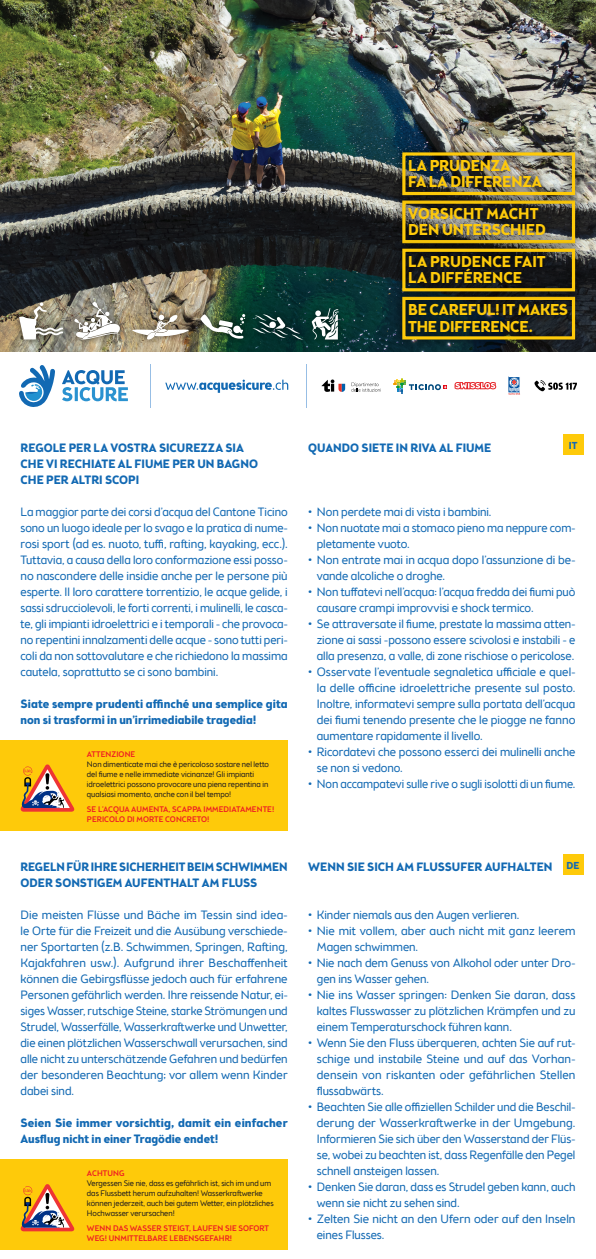
<style>
.page{position:relative;width:596px;height:1259px;background:#fff}
.page>*{position:absolute;margin:0;border:0;box-sizing:border-box;transform-origin:0 0}
.t1{font:700 15.6px/16.7px "Brooklyn Samuels W00 No 5";letter-spacing:-.005em;color:#feca0a}
.t2{font:300 12px/16px "Brooklyn Samuels W00 No 5";color:#1269b3}
.t3{font:700 12px/16px "Brooklyn Samuels W00 No 5";letter-spacing:.005em;color:#1269b3}
.t4{font:700 10px "Brooklyn Samuels W00 No 5";color:#1269b3}
.t5{font:300 8px/10px "Brooklyn Samuels W00 No 5";color:#231f20}
.t6{font:8px/10px "Brooklyn Samuels W00 No 5 Md";letter-spacing:.01em;color:#ee1d23}
.s1{font-family:"Brooklyn Samuels W00 No 5 Md";font-weight:400;color:#ee1d23}
</style>
<div class="page">
<div style="left:0;top:740px;width:287px;height:90px;background:#feca0a"></div>
<div style="left:562px;top:434px;width:21px;height:20px;background:#feca0a"></div>
<svg style="left:21px;top:764px;width:53px;height:47px"></svg>
<div style="left:0;top:1160px;width:287px;height:90px;background:#feca0a"></div>
<div style="left:562px;top:854px;width:21px;height:20px;background:#feca0a"></div>
<svg style="left:21px;top:1184px;width:53px;height:47px"></svg>
<img style="left:0;top:0;width:595px;height:352px">
<div style="left:12px;top:295px;width:333px;height:52px;background:#231f20;opacity:.75"></div>
<svg style="left:19px;top:302px;width:44px;height:37px"></svg>
<svg style="left:200px;top:314px;width:45px;height:25px"></svg>
<svg style="left:132px;top:315px;width:57px;height:25px"></svg>
<svg style="left:74px;top:302px;width:47px;height:38px"></svg>
<svg style="left:311px;top:308px;width:27px;height:31px"></svg>
<svg style="left:252px;top:314px;width:51px;height:25px"></svg>
<svg style="left:62px;top:370px;width:66px;height:31px"></svg>
<svg style="left:19px;top:365px;width:36px;height:42px"></svg>
<hr style="left:151px;top:364px;width:1px;height:44px;background:#97bee5">
<hr style="left:306px;top:364px;width:1px;height:44px;background:#97bee5">
<svg style="left:165px;top:379px;width:123px;height:14px"></svg>
<svg style="left:321px;top:379px;width:24px;height:13px"></svg>
<svg style="left:351px;top:382px;width:30px;height:10px"></svg>
<svg style="left:454px;top:382px;width:42px;height:7px"></svg>
<svg style="left:393px;top:378px;width:54px;height:15px"></svg>
<svg style="left:534px;top:380px;width:42px;height:12px"></svg>
<svg style="left:508px;top:377px;width:11px;height:18px"></svg>
<svg style="left:394px;top:203px;width:189px;height:37px;background:#41413f"></svg>
<div style="left:402px;top:200px;width:172px;height:43px;border:3px solid #feca0a"></div>
<img style="left:394px;top:144px;width:189px;height:59px">
<div style="left:402px;top:152px;width:172px;height:43px;border:3px solid #feca0a"></div>
<svg style="left:394px;top:300px;width:189px;height:48px;background:#131f23"></svg>
<div style="left:402px;top:297px;width:172px;height:42px;border:3px solid #feca0a"></div>
<svg style="left:394px;top:240px;width:189px;height:60px;background:#35301a"></svg>
<div style="left:402px;top:249px;width:172px;height:42px;border:3px solid #feca0a"></div>
<p class="t1" style="left:408px;top:158px;width:135px">LA PRUDENZA<br>FA LA DIFFERENZA</p>
<p class="t1" style="left:408px;top:206px;width:139px">VORSICHT MACHT<br>DEN UNTERSCHIED</p>
<p class="t1" style="left:408px;top:254px;width:139px">LA PRUDENCE FAIT<br>LA DIFFÉRENCE</p>
<p class="t1" style="left:408px;top:302px;width:161px">BE CAREFUL! IT MAKES<br>THE DIFFERENCE.</p>
<p class="t3" style="left:21px;top:440px;width:239px">REGOLE PER LA VOSTRA SICUREZZA SIA<br>CHE VI RECHIATE AL FIUME PER UN BAGNO<br>CHE PER ALTRI SCOPI</p>
<p class="t2" style="left:21px;top:504px;width:268px;text-align:justify">La maggior parte dei corsi d’acqua del Cantone Ticino sono un luogo ideale per lo svago e la pratica di nume&shy;rosi sport (ad es. nuoto, tuffi, rafting, kayaking, ecc.).<br>Tuttavia, a causa della loro conformazione essi posso&shy;no nascondere delle insidie anche per le persone più esperte. Il loro carattere torrentizio, le acque gelide, i sassi sdrucciolevoli, le forti correnti, i mulinelli, le casca&shy;te, gli impianti idroelettrici e i temporali - che provoca&shy;no repentini innalzamenti delle acque - sono tutti peri&shy;coli da non sottovalutare e che richiedono la massima cautela, soprattutto se ci sono bambini.</p>
<p class="t3" style="left:21px;top:696px;width:268px">Siate sempre prudenti affinché una semplice gita non si trasformi in un’irrimediabile tragedia!</p>
<p class="t5" style="left:87px;top:749px;width:183px"><span class="s1">ATTENZIONE<br></span>Non dimenticate mai che è pericoloso sostare nel letto del fiume e nelle immediate vicinanze! Gli impianti idroelettrici possono provocare una piena repentina in qualsiasi momento, anche con il bel tempo!</p>
<p class="t6" style="left:87px;top:804px;width:189px">SE L’ACQUA AUMENTA, SCAPPA IMMEDIATAMENTE!<br>PERICOLO DI MORTE CONCRETO!</p>
<p class="t3" style="left:21px;top:860px;width:268px">REGELN FÜR IHRE SICHERHEIT BEIM SCHWIMMEN<br>ODER SONSTIGEM AUFENTHALT AM FLUSS</p>
<p class="t2" style="left:21px;top:908px;width:268px;text-align:justify">Die meisten Flüsse und Bäche im Tessin sind idea&shy;le Orte für die Freizeit und die Ausübung verschiede&shy;ner Sportarten (z.B. Schwimmen, Springen, Rafting, Kajak fahren usw.). Aufgrund ihrer Beschaffenheit können die Gebirgsflüsse jedoch auch für erfahrene Personen gefährlich werden. Ihre reissende Natur, ei&shy;siges Wasser, rutschige Steine, starke Strömungen und Strudel, Wasserfälle, Wasserkraftwerke und Unwetter, die einen plötzlichen Wasserschwall verursachen, sind alle nicht zu unterschätzende Gefahren und bedürfen der besonderen Beachtung; vor allem wenn Kinder dabei sind.</p>
<p class="t3" style="left:21px;top:1116px;width:268px">Seien Sie immer vorsichtig, damit ein einfacher<br>Ausflug nicht in einer Tragödie endet!</p>
<p class="t5" style="left:87px;top:1169px;width:188px"><span class="s1">ACHTUNG<br></span>Vergessen Sie nie, dass es gefährlich ist, sich im und um das Flussbett herum aufzuhalten! Wasserkraftwerke können jederzeit, auch bei gutem Wetter, ein plötzliches Hochwasser verursachen!</p>
<p class="t6" style="left:87px;top:1224px;width:183px">WENN DAS WASSER STEIGT, LAUFEN SIE SOFORT<br>WEG! UNMITTELBARE LEBENSGEFAHR!</p>
<p class="t3" style="left:308px;top:440px;width:184px">QUANDO SIETE IN RIVA AL FIUME</p>
<p class="t4" style="left:568px;top:440px;width:10px">IT</p>
<p class="t2" style="left:308px;top:504px;width:185px">• Non perdete mai di vista i bambini.</p>
<p class="t2" style="left:316px;top:520px;width:260px;text-indent:-8px">• Non nuotate mai a stomaco pieno ma neppure com&shy;pletamente vuoto.</p>
<p class="t2" style="left:316px;top:552px;width:260px;text-indent:-9px">• Non entrate mai in acqua dopo l’assunzione di be&shy;vande alcoliche o droghe.</p>
<p class="t2" style="left:316px;top:584px;width:260px;text-indent:-9px">• Non tuffatevi nell’acqua: l’acqua fredda dei fiumi può causare crampi improvvisi e shock termico.</p>
<p class="t2" style="left:316px;top:616px;width:260px;text-align:justify;text-indent:-9px">• Se attraversate il fiume, prestate la massima atten&shy;zione ai sassi -possono essere scivolosi e instabili - e alla presenza, a valle, di zone rischiose o pericolose.</p>
<p class="t2" style="left:316px;top:664px;width:260px;text-align:justify;text-indent:-9px">• Osservate l’eventuale segnaletica ufficiale e quel&shy;la delle officine idroelettriche presente sul posto.<br>Inoltre, informatevi sempre sulla portata dell’acqua dei fiumi tenendo presente che le piogge ne fanno aumentare rapidamente il livello.</p>
<p class="t2" style="left:316px;top:744px;width:260px;text-indent:-9px">• Ricordatevi che possono esserci dei mulinelli anche se non si vedono.</p>
<p class="t2" style="left:308px;top:776px;width:268px">• Non accampatevi sulle rive o sugli isolotti di un fiume.</p>
<p class="t4" style="left:566px;top:859px;width:14px">DE</p>
<p class="t3" style="left:308px;top:860px;width:245px">WENN SIE SICH AM FLUSSUFER AUFHALTEN</p>
<p class="t2" style="left:308px;top:908px;width:212px">• Kinder niemals aus den Augen verlieren.</p>
<p class="t2" style="left:316px;top:924px;width:260px;text-indent:-8px">• Nie mit vollem, aber auch nicht mit ganz leerem<br>Magen schwimmen.</p>
<p class="t2" style="left:316px;top:956px;width:260px;text-indent:-9px">• Nie nach dem Genuss von Alkohol oder unter Dro&shy;gen ins Wasser gehen.</p>
<p class="t2" style="left:316px;top:988px;width:260px;text-align:justify;text-indent:-9px">• Nie ins Wasser springen: Denken Sie daran, dass kaltes Flusswasser zu plötzlichen Krämpfen und zu einem Temperaturschock führen kann.</p>
<p class="t2" style="left:316px;top:1036px;width:260px;text-align:justify;text-indent:-9px">• Wenn Sie den Fluss überqueren, achten Sie auf rut&shy;schige und instabile Steine und auf das Vorhan&shy;densein von riskanten oder gefährlichen Stellen flussabwärts.</p>
<p class="t2" style="left:316px;top:1100px;width:260px;text-align:justify;text-indent:-9px">• Beachten Sie alle offiziellen Schilder und die Beschil&shy;derung der Wasserkraftwerke in der Umgebung.<br>Informieren Sie sich über den Wasserstand der Flüs&shy;se, wobei zu beachten ist, dass Regenfälle den Pegel schnell ansteigen lassen.</p>
<p class="t2" style="left:316px;top:1180px;width:260px;text-indent:-9px">• Denken Sie daran, dass es Strudel geben kann, auch wenn sie nicht zu sehen sind.</p>
<p class="t2" style="left:316px;top:1212px;width:260px;text-indent:-9px">• Zelten Sie nicht an den Ufern oder auf den Inseln eines Flusses.</p>
</div>
